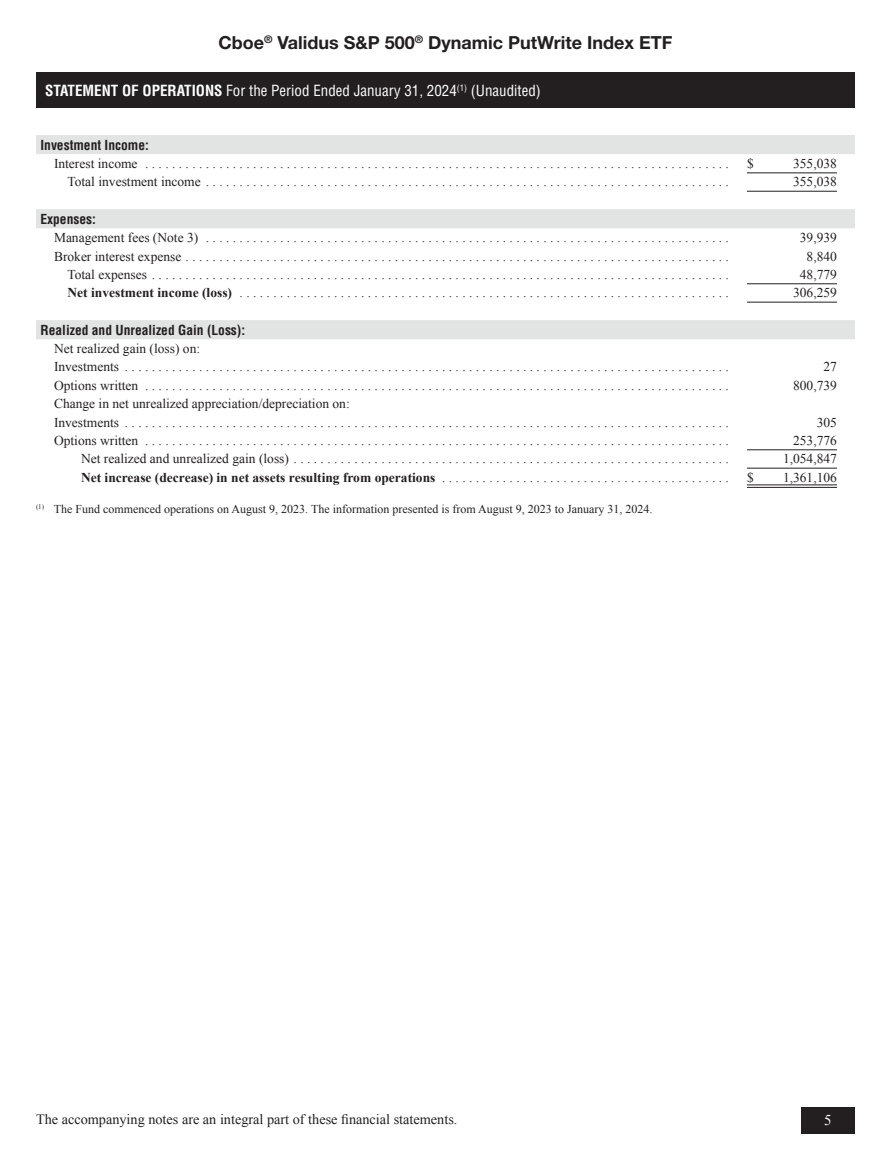
<style>
.page{position:relative;width:891px;height:1161px;background:#fff}
.page>*{position:absolute;margin:0;border:0;box-sizing:border-box;transform-origin:0 0}
.t1{font:700 18px "Helvetica Neue LT Std";color:#231f20}
.t2{font:condensed 15px "Helvetica";color:#fff}
.t3{font:15px "Times New Roman";color:#fff}
.t4{font:14.25px "Times New Roman";color:#231f20}
.t5{font:13.5px/18.3px "Times New Roman";color:#231f20}
.t6{font:700 13.5px "Times New Roman";color:#231f20}
.t7{font:700 condensed 13.5px "Helvetica";color:#231f20}
.t8{font:12px "Times New Roman";color:#231f20}
.s1{font-weight:700}
.s2{font-weight:400}
</style>
<div class="page">
<div style="left:801px;top:1107px;width:54px;height:27px;background:#231f20"></div>
<div style="left:36px;top:72px;width:819px;height:36px;background:#231f20"></div>
<svg style="left:36px;top:135px;width:819px;height:204px"></svg>
<hr style="left:747px;top:172px;width:90px;height:1px;background:#231f20">
<hr style="left:747px;top:191px;width:90px;height:1px;background:#231f20">
<hr style="left:747px;top:283px;width:90px;height:1px;background:#231f20">
<hr style="left:747px;top:302px;width:90px;height:1px;background:#231f20">
<hr style="left:747px;top:449px;width:90px;height:1px;background:#231f20">
<hr style="left:747px;top:468px;width:90px;height:1px;background:#231f20">
<hr style="left:747px;top:485px;width:90px;height:1px;background:#231f20">
<hr style="left:747px;top:487px;width:90px;height:1px;background:#231f20">
<h1 class="t1" style="left:218px;top:31px;width:456px">Cboe<sup>®</sup> Validus S&amp;P 500<sup>®</sup> Dynamic PutWrite Index ETF</h1>
<p class="t2" style="left:45px;top:81px;width:497px"><span class="s1">STATEMENT OF OPERATIONS</span> For the Period Ended January 31, 2024<sup>(1)</sup> (Unaudited)</p>
<p class="t7" style="left:40px;top:136px;width:110px">Investment Income:</p>
<p class="t5" style="left:54px;top:154px;width:670px">Interest income . . . . . . . . . . . . . . . . . . . . . . . . . . . . . . . . . . . . . . . . . . . . . . . . . . . . . . . . . . . . . . . . . . . . . . . . . . . . . . . . . . . . . .</p>
<p class="t5" style="left:747px;top:154px;width:8px">$</p>
<p class="t5" style="left:793px;top:154px;width:45px">355,038</p>
<p class="t5" style="left:68px;top:172px;width:656px">Total investment income . . . . . . . . . . . . . . . . . . . . . . . . . . . . . . . . . . . . . . . . . . . . . . . . . . . . . . . . . . . . . . . . . . . . . . . . . . . . .</p>
<p class="t5" style="left:793px;top:172px;width:45px">355,038</p>
<p class="t7" style="left:40px;top:210px;width:57px">Expenses:</p>
<p class="t5" style="left:54px;top:228px;width:670px">Management fees (Note 3) . . . . . . . . . . . . . . . . . . . . . . . . . . . . . . . . . . . . . . . . . . . . . . . . . . . . . . . . . . . . . . . . . . . . . . . . . . . . .</p>
<p class="t5" style="left:800px;top:228px;width:39px">39,939</p>
<p class="t5" style="left:54px;top:247px;width:670px">Broker interest expense . . . . . . . . . . . . . . . . . . . . . . . . . . . . . . . . . . . . . . . . . . . . . . . . . . . . . . . . . . . . . . . . . . . . . . . . . . . . . . . .</p>
<p class="t5" style="left:807px;top:247px;width:32px">8,840</p>
<p class="t5" style="left:68px;top:265px;width:656px">Total expenses . . . . . . . . . . . . . . . . . . . . . . . . . . . . . . . . . . . . . . . . . . . . . . . . . . . . . . . . . . . . . . . . . . . . . . . . . . . . . . . . . . . . .</p>
<p class="t5" style="left:800px;top:265px;width:39px">48,779</p>
<p class="t5" style="left:68px;top:283px;width:656px"><span class="s1">Net investment income (loss)</span> . . . . . . . . . . . . . . . . . . . . . . . . . . . . . . . . . . . . . . . . . . . . . . . . . . . . . . . . . . . . . . . . . . . . . . . .</p>
<p class="t5" style="left:793px;top:283px;width:45px">306,259</p>
<p class="t7" style="left:40px;top:321px;width:206px">Realized and Unrealized Gain (Loss):</p>
<p class="t5" style="left:54px;top:339px;width:670px">Net realized gain (loss) on:<br>Investments . . . . . . . . . . . . . . . . . . . . . . . . . . . . . . . . . . . . . . . . . . . . . . . . . . . . . . . . . . . . . . . . . . . . . . . . . . . . . . . . . . . . . . . . .</p>
<p class="t5" style="left:824px;top:358px;width:15px">27</p>
<p class="t5" style="left:54px;top:376px;width:670px">Options written . . . . . . . . . . . . . . . . . . . . . . . . . . . . . . . . . . . . . . . . . . . . . . . . . . . . . . . . . . . . . . . . . . . . . . . . . . . . . . . . . . . . . .</p>
<p class="t5" style="left:793px;top:376px;width:45px">800,739</p>
<p class="t5" style="left:54px;top:394px;width:670px">Change in net unrealized appreciation/depreciation on:<br>Investments . . . . . . . . . . . . . . . . . . . . . . . . . . . . . . . . . . . . . . . . . . . . . . . . . . . . . . . . . . . . . . . . . . . . . . . . . . . . . . . . . . . . . . . . .</p>
<p class="t5" style="left:817px;top:413px;width:22px">305</p>
<p class="t5" style="left:54px;top:431px;width:670px">Options written . . . . . . . . . . . . . . . . . . . . . . . . . . . . . . . . . . . . . . . . . . . . . . . . . . . . . . . . . . . . . . . . . . . . . . . . . . . . . . . . . . . . . .</p>
<p class="t5" style="left:793px;top:431px;width:45px">253,776</p>
<p class="t5" style="left:81px;top:449px;width:643px">Net realized and unrealized gain (loss) . . . . . . . . . . . . . . . . . . . . . . . . . . . . . . . . . . . . . . . . . . . . . . . . . . . . . . . . . . . . . . . .</p>
<p class="t5" style="left:783px;top:449px;width:55px">1,054,847</p>
<p class="t6" style="left:81px;top:468px;width:648px">Net increase (decrease) in net assets resulting from operations <span class="s2">. . . . . . . . . . . . . . . . . . . . . . . . . . . . . . . . . . . . . . . . . . .</span></p>
<p class="t5" style="left:747px;top:468px;width:8px">$</p>
<p class="t5" style="left:783px;top:468px;width:55px">1,361,106</p>
<p class="t8" style="left:36px;top:500px;width:616px"><sup>(1)</sup> The Fund commenced operations on August 9, 2023. The information presented is from August 9, 2023 to January 31, 2024.</p>
<p class="t4" style="left:36px;top:1110px;width:423px">The accompanying notes are an integral part of these financial statements.</p>
<p class="t3" style="left:824px;top:1110px;width:9px">5</p>
</div>
